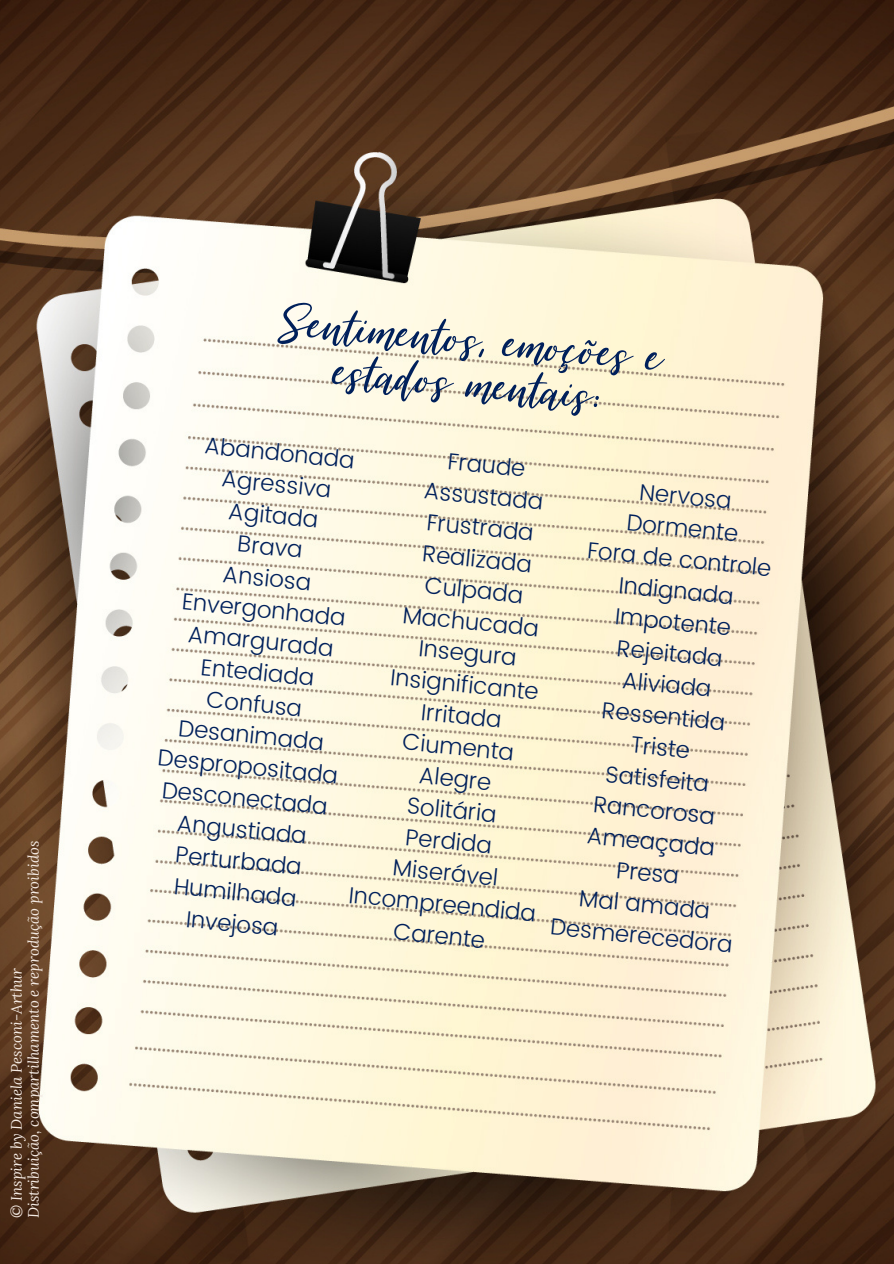
<style>
.page{position:relative;width:894px;height:1264px;background:#fff}
.page>*{position:absolute;margin:0;border:0;box-sizing:border-box;transform-origin:0 0}
.t1{font:63px "Summer Festival";color:#00205b}
.t2{font:300 23.25px "Poppins";color:#00205b}
.t3{font:italic 15px "Lora";color:#f4eae3}
</style>
<div class="page">
<img style="left:0;top:0;width:893px;height:1263px">
<p class="t3" style="left:23px;top:1218px;width:379px;rotate:-90deg">Distribuição, compartilhamento e reprodução proibidos</p>
<p class="t3" style="left:6px;top:1218px;width:252px;rotate:-90deg">© Inspire by Daniela Pesconi-Arthur</p>
<p class="t1" style="left:286px;top:286px;width:384px;rotate:5deg">Sentimentos, emoções e</p>
<p class="t1" style="left:338px;top:335px;width:270px;rotate:5deg">estados mentais:</p>
<p class="t2" style="left:206px;top:431px;width:152px;rotate:6deg">Abandonada</p>
<p class="t2" style="left:223px;top:464px;width:112px;rotate:6deg">Agressiva</p>
<p class="t2" style="left:230px;top:497px;width:92px;rotate:6deg">Agitada</p>
<p class="t2" style="left:239px;top:530px;width:67px;rotate:6deg">Brava</p>
<p class="t2" style="left:224px;top:560px;width:90px;rotate:6deg">Ansiosa</p>
<p class="t2" style="left:183px;top:587px;width:166px;rotate:6deg">Envergonhada</p>
<p class="t2" style="left:189px;top:619px;width:148px;rotate:6deg">Amargurada</p>
<p class="t2" style="left:202px;top:653px;width:115px;rotate:6deg">Entediada</p>
<p class="t2" style="left:208px;top:685px;width:97px;rotate:6deg">Confusa</p>
<p class="t2" style="left:180px;top:714px;width:147px;rotate:6deg">Desanimada</p>
<p class="t2" style="left:159px;top:743px;width:182px;rotate:6deg">Despropositada</p>
<p class="t2" style="left:164px;top:775px;width:168px;rotate:6deg">Desconectada</p>
<p class="t2" style="left:178px;top:808px;width:132px;rotate:6deg">Angustiada</p>
<p class="t2" style="left:177px;top:840px;width:128px;rotate:6deg">Perturbada</p>
<p class="t2" style="left:176px;top:872px;width:124px;rotate:6deg">Humilhada</p>
<p class="t2" style="left:188px;top:905px;width:94px;rotate:6deg">Invejosa</p>
<p class="t2" style="left:449px;top:447px;width:79px;rotate:6deg">Fraude</p>
<p class="t2" style="left:425px;top:476px;width:121px;rotate:6deg">Assustada</p>
<p class="t2" style="left:428px;top:508px;width:109px;rotate:6deg">Frustrada</p>
<p class="t2" style="left:424px;top:539px;width:111px;rotate:6deg">Realizada</p>
<p class="t2" style="left:426px;top:571px;width:100px;rotate:6deg">Culpada</p>
<p class="t2" style="left:404px;top:601px;width:138px;rotate:6deg">Machucada</p>
<p class="t2" style="left:420px;top:634px;width:100px;rotate:6deg">Insegura</p>
<p class="t2" style="left:392px;top:663px;width:150px;rotate:6deg">Insignificante</p>
<p class="t2" style="left:422px;top:698px;width:82px;rotate:6deg">Irritada</p>
<p class="t2" style="left:404px;top:727px;width:113px;rotate:6deg">Ciumenta</p>
<p class="t2" style="left:420px;top:761px;width:74px;rotate:6deg">Alegre</p>
<p class="t2" style="left:408px;top:791px;width:91px;rotate:6deg">Solitária</p>
<p class="t2" style="left:407px;top:823px;width:88px;rotate:6deg">Perdida</p>
<p class="t2" style="left:394px;top:853px;width:107px;rotate:6deg">Miserável</p>
<p class="t2" style="left:350px;top:880px;width:189px;rotate:6deg">Incompreendida</p>
<p class="t2" style="left:395px;top:917px;width:93px;rotate:6deg">Carente</p>
<p class="t2" style="left:641px;top:478px;width:94px;rotate:6deg">Nervosa</p>
<p class="t2" style="left:628px;top:508px;width:113px;rotate:6deg">Dormente</p>
<p class="t2" style="left:589px;top:536px;width:186px;rotate:6deg">Fora de controle</p>
<p class="t2" style="left:620px;top:571px;width:117px;rotate:6deg">Indignada</p>
<p class="t2" style="left:616px;top:602px;width:118px;rotate:6deg">Impotente</p>
<p class="t2" style="left:618px;top:634px;width:108px;rotate:6deg">Rejeitada</p>
<p class="t2" style="left:623px;top:666px;width:91px;rotate:6deg">Aliviada</p>
<p class="t2" style="left:603px;top:696px;width:125px;rotate:6deg">Ressentida</p>
<p class="t2" style="left:632px;top:730px;width:61px;rotate:6deg">Triste</p>
<p class="t2" style="left:607px;top:759px;width:105px;rotate:6deg">Satisfeita</p>
<p class="t2" style="left:594px;top:790px;width:123px;rotate:6deg">Rancorosa</p>
<p class="t2" style="left:588px;top:821px;width:130px;rotate:6deg">Ameaçada</p>
<p class="t2" style="left:618px;top:856px;width:64px;rotate:6deg">Presa</p>
<p class="t2" style="left:580px;top:883px;width:133px;rotate:6deg">Mal amada</p>
<p class="t2" style="left:552px;top:912px;width:184px;rotate:6deg">Desmerecedora</p>
</div>
